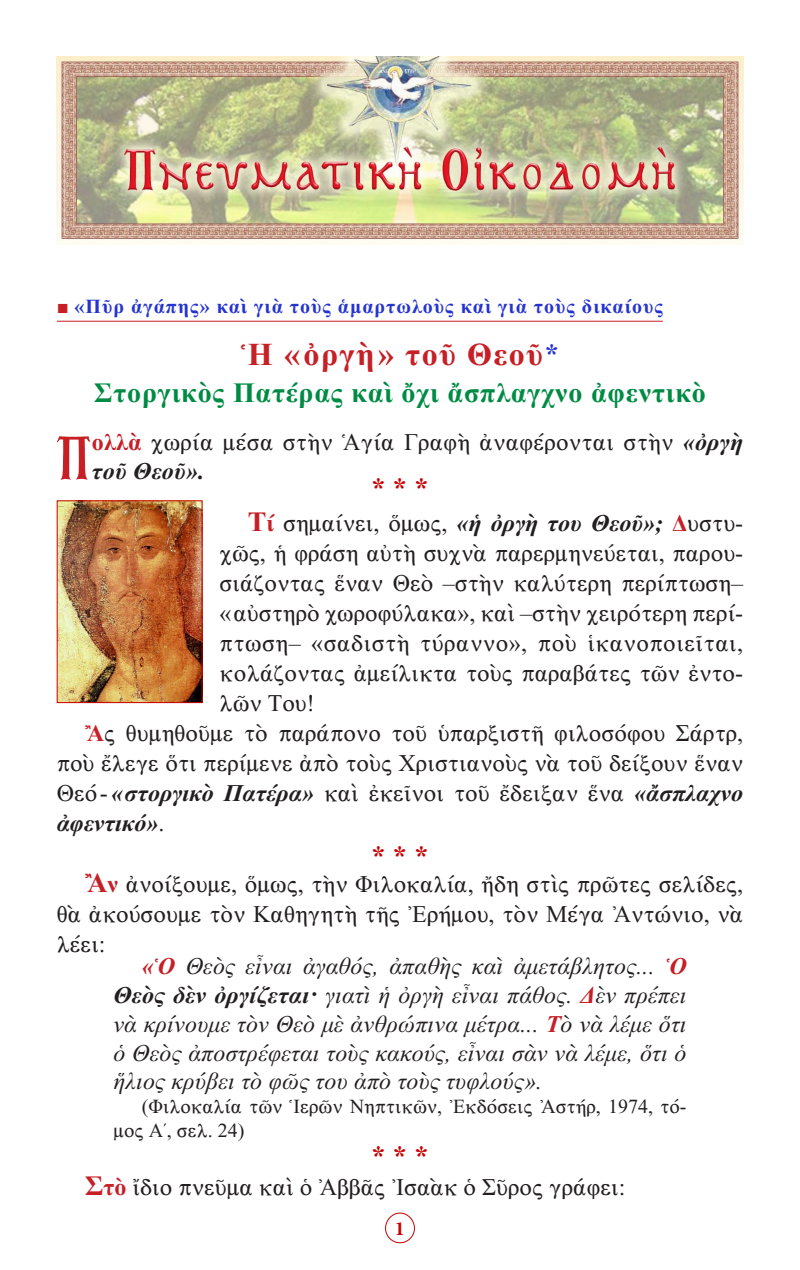
<style>
.page{position:relative;width:800px;height:1270px;background:#fff}
.page>*{position:absolute;margin:0;border:0;box-sizing:border-box;transform-origin:0 0}
.t1{font:62.2px "BYZIMAK";color:#c62026}
.t2{font:32px "CTOS New Times Bold Test 1";letter-spacing:.05em;color:#c62026}
.t3{font:28px "CTOS New Times Bold Test 1";letter-spacing:.03em;color:#008b44}
.Asteriskoi{font:28px "CTOS New Times Bold Test 1";color:#c80000}
.t4{font:24px/30px "CTOS New Times Roman Test 1";color:#231f20;text-align:justify}
.t5{font:24px/28.8px "CTOS New Times Italic Test 1";letter-spacing:.01em;color:#231f20;text-align:justify}
.t6{font:24px "CTOS New Times Roman Test 1";letter-spacing:.02em;color:#231f20}
.t7{font:20px/24px "CTOS New Times Roman Test 1";color:#231f20}
.t8{font:20px "CTOS New Times Bold Test 1";letter-spacing:.05em;color:#2534d0}
.t9{font:700 20px "Minion Pro";color:#c80000}
.s1{font-family:"Times New Roman";color:#c62026}
.s2{font-size:28px;color:#2534d0}
.s3{font-family:"CTOS New Times Bold Test 1";color:#c62026}
.s4{font-family:"CTOS New Times Bold Italic Test 1"}
.s5{font-family:"CTOS New Times Bold Test 1";font-size:28px;color:#c62026}
.s6{font-family:"CTOS New Times Bold Italic Test 1";color:#c62026}
</style>
<div class="page">
<div style="left:385px;top:1213px;width:30px;height:30px;border:1px solid #c80000;border-radius:50%"></div>
<hr style="left:57px;top:321px;width:606px;height:1px;background:#c62026">
<img style="left:57px;top:57px;width:686px;height:187px">
<img style="left:59px;top:502px;width:142px;height:199px">
<div style="left:57px;top:500px;width:146px;height:203px;border:1px solid #c80000"></div>
<p class="t8" style="left:57px;top:295px;width:608px"><span class="s1">■</span> «Πῦρ ἀγάπης» καὶ γιὰ τοὺς ἁμαρτωλοὺς καὶ γιὰ τοὺς δικαίους</p>
<p class="t2" style="left:241px;top:336px;width:319px">Ἡ «ὀργὴ» τοῦ Θεοῦ<span class="s2">*</span></p>
<p class="t3" style="left:94px;top:377px;width:613px">Στοργικὸς Πατέρας καὶ ὄχι ἄσπλαγχνο ἀφεντικὸ</p>
<p class="t1" style="left:56px;top:420px;width:37px">Π</p>
<p class="t4" style="left:92px;top:428px;width:653px;line-height:28.8px"><span class="s3">ολλὰ</span> χωρία μέσα στὴν Ἁγία Γραφὴ ἀναφέρονται στὴν <span class="s4">«ὀργὴ τοῦ Θεοῦ».</span></p>
<p class="Asteriskoi" style="left:371px;top:472px;width:59px">* * *</p>
<p class="t4" style="left:220px;top:508px;width:525px;text-indent:28px"><span class="s5">Τ</span><span class="s3">ί</span> σημαίνει, ὅμως, <span class="s4">«ἡ ὀργὴ του Θεοῦ»;</span> <span class="s3">Δ</span>υστυ&shy;χῶς, ἡ φράση αὐτὴ συχνὰ παρερμηνεύεται, παρου&shy;σιάζοντας ἕναν Θεὸ –στὴν καλύτερη περίπτωση–</p>
<p class="t4" style="left:220px;top:598px;width:525px">«αὐστηρὸ χωροφύλακα», καὶ –στὴν χειρότερη περί-</p>
<p class="t6" style="left:220px;top:630px;width:525px">πτωση– «σαδιστὴ τύραννο», ποὺ ἱκανοποιεῖται,</p>
<p class="t4" style="left:220px;top:658px;width:525px">κολάζοντας ἀμείλικτα τοὺς παραβάτες τῶν ἐντο&shy;λῶν Του!</p>
<p class="t4" style="left:57px;top:718px;width:688px;text-indent:28px"><span class="s3">Ἂ</span>ς θυμηθοῦμε τὸ παράπονο τοῦ ὑπαρξιστῆ φιλοσόφου Σάρτρ, ποὺ ἔλεγε ὅτι περίμενε ἀπὸ τοὺς Χριστιανοὺς νὰ τοῦ δείξουν ἕναν Θεό- <span class="s4">«στοργικὸ Πατέρα»</span> καὶ ἐκεῖνοι τοῦ ἔδειξαν ἕνα <span class="s4">«ἄσπλαχνο ἀφεντικό»</span>.</p>
<p class="Asteriskoi" style="left:371px;top:840px;width:59px">* * *</p>
<p class="t4" style="left:57px;top:869px;width:688px;text-indent:28px"><span class="s5">Ἂ</span><span class="s3">ν</span> ἀνοίξουμε, ὅμως, τὴν Φιλοκαλία, ἤδη στὶς πρῶτες σελίδες, θὰ ἀκούσουμε τὸν Καθηγητὴ τῆς Ἐρήμου, τὸν Μέγα Ἀντώνιο, νὰ λέει:</p>
<p class="t5" style="left:113px;top:952px;width:575px;text-indent:28px"><span class="s6">«Ὁ</span> Θεὸς εἶναι ἀγαθός, ἀπαθὴς καὶ ἀμετάβλητος... <span class="s6">Ὁ </span><span class="s4">Θεὸς δὲν ὀργίζεται·</span> γιατὶ ἡ ὀργὴ εἶναι πάθος. <span class="s6">Δ</span>ὲν πρέπει νὰ κρίνουμε τὸν Θεὸ μὲ ἀνθρώπινα μέτρα... <span class="s6">Τ</span>ὸ νὰ λέμε ὅτι ὁ Θεὸς ἀποστρέφεται τοὺς κακούς, εἶναι σὰν νὰ λέμε, ὅτι ὁ ἥλιος κρύβει τὸ φῶς του ἀπὸ τοὺς τυφλούς».</p>
<p class="t7" style="left:113px;top:1095px;width:575px;text-indent:28px">(Φιλοκαλία τῶν Ἱερῶν Νηπτικῶν, Ἐκδόσεις Ἀστήρ, 1974, τό&shy;μος Α΄, σελ. 24)</p>
<p class="Asteriskoi" style="left:371px;top:1141px;width:59px">* * *</p>
<p class="t4" style="left:85px;top:1172px;width:542px"><span class="s5">Σ</span><span class="s3">τὸ</span> ἴδιο πνεῦμα καὶ ὁ Ἀββᾶς Ἰσαὰκ ὁ Σῦρος γράφει:</p>
<p class="t9" style="left:395px;top:1214px;width:11px">1</p>
</div>
